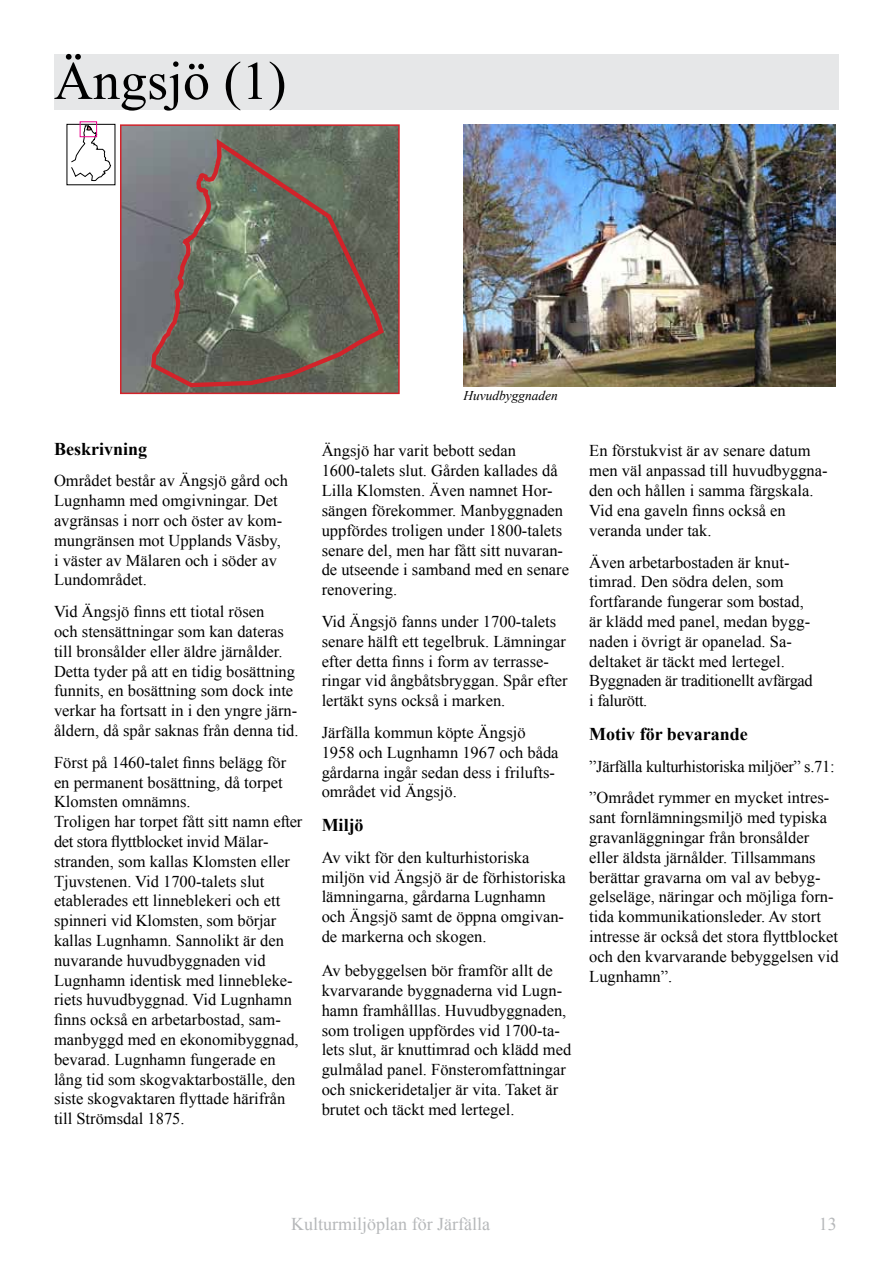
<style>
.page{position:relative;width:893px;height:1263px;background:#fff}
.page>*{position:absolute;margin:0;border:0;box-sizing:border-box;transform-origin:0 0}
.t1{font:54px "Times New Roman";color:#000}
.t2{font:700 18px "Times New Roman";color:#000}
.t3{font:18px "Times New Roman";color:#b6b8ba}
.t4{font:16.5px/19.8px "Times New Roman";color:#000}
.t5{font:16.5px/31.8px "Times New Roman";letter-spacing:-.02em;color:#000}
.t6{font:italic 13.35px "Times New Roman";color:#000}
</style>
<div class="page">
<div style="left:54px;top:54px;width:785px;height:55px;background:#e6e7e8"></div>
<svg style="left:71px;top:126px;width:40px;height:55px"></svg>
<div style="left:80px;top:122px;width:17px;height:15px;border:1px solid #ec008c"></div>
<img style="left:464px;top:124px;width:372px;height:263px">
<img style="left:123px;top:127px;width:274px;height:264px">
<div style="left:120px;top:124px;width:280px;height:270px;border:2px solid #d2232a"></div>
<svg style="left:149px;top:135px;width:237px;height:254px;background:#6f6e62"></svg>
<h1 class="t1" style="left:54px;top:45px;width:234px">Ängsjö (1)</h1>
<p class="t2" style="left:54px;top:436px;width:95px">Beskrivning</p>
<p class="t4" style="left:54px;top:471px;width:236px">Området består av Ängsjö gård och<br>Lugnhamn med omgivningar. Det avgränsas i norr och öster av kom&shy;mungränsen mot Upplands Väsby, i väster av Mälaren och i söder av<br>Lundområdet.</p>
<p class="t4" style="left:54px;top:601px;width:246px">Vid Ängsjö finns ett tiotal rösen<br>och stensättningar som kan dateras till bronsålder eller äldre järnålder.<br>Detta tyder på att en tidig bosättning funnits, en bosättning som dock inte verkar ha fortsatt in i den yngre järn&shy;åldern, då spår saknas från denna tid.</p>
<p class="t4" style="left:54px;top:752px;width:250px">Först på 1460-talet finns belägg för en permanent bosättning, då torpet Klomsten omnämns.<br>Troligen har torpet fått sitt namn efter det stora flyttblocket invid Mälar&shy;stranden, som kallas Klomsten eller Tjuvstenen. Vid 1700-talets slut etablerades ett linneblekeri och ett spinneri vid Klomsten, som börjar kallas Lugnhamn. Sannolikt är den nuvarande huvudbyggnaden vid Lugnhamn identisk med linnebleke&shy;riets huvudbyggnad. Vid Lugnhamn finns också en arbetarbostad, sam&shy;manbyggd med en ekonomibyggnad, bevarad. Lugnhamn fungerade en lång tid som skogvaktarboställe, den siste skogvaktaren flyttade härifrån till Strömsdal 1875.</p>
<p class="t6" style="left:464px;top:386px;width:96px">Huvudbyggnaden</p>
<p class="t4" style="left:322px;top:441px;width:249px">Ängsjö har varit bebott sedan<br>1600-talets slut. Gården kallades då<br>Lilla Klomsten. Även namnet Hor&shy;sängen förekommer. Manbyggnaden uppfördes troligen under 1800-talets senare del, men har fått sitt nuvaran&shy;de utseende i samband med en senare renovering.</p>
<p class="t4" style="left:322px;top:611px;width:248px">Vid Ängsjö fanns under 1700-talets senare hälft ett tegelbruk. Lämningar efter detta finns i form av terrasse&shy;ringar vid ångbåtsbryggan. Spår efter lertäkt syns också i marken.</p>
<p class="t4" style="left:322px;top:722px;width:238px">Järfälla kommun köpte Ängsjö<br>1958 och Lugnhamn 1967 och båda gårdarna ingår sedan dess i frilufts&shy;området vid Ängsjö.</p>
<p class="t2" style="left:322px;top:812px;width:43px">Miljö</p>
<p class="t4" style="left:322px;top:847px;width:246px">Av vikt för den kulturhistoriska miljön vid Ängsjö är de förhistoriska lämningarna, gårdarna Lugnhamn och Ängsjö samt de öppna omgivan&shy;de markerna och skogen.</p>
<p class="t4" style="left:322px;top:960px;width:251px">Av bebyggelsen bör framför allt de kvarvarande byggnaderna vid Lugn&shy;hamn framhålllas. Huvudbyggnaden, som troligen uppfördes vid 1700-ta&shy;lets slut, är knuttimrad och klädd med gulmålad panel. Fönsteromfattningar och snickeridetaljer är vita. Taket är brutet och täckt med lertegel.</p>
<p class="t4" style="left:589px;top:441px;width:240px">En förstukvist är av senare datum men väl anpassad till huvudbyggna&shy;den och hållen i samma färgskala.<br>Vid ena gaveln finns också en veranda under tak.</p>
<p class="t4" style="left:589px;top:552px;width:225px">Även arbetarbostaden är knut&shy;timrad. Den södra delen, som fortfarande fungerar som bostad, är klädd med panel, medan bygg&shy;naden i övrigt är opanelad. Sa&shy;deltaket är täckt med lertegel.<br>Byggnaden är traditionellt avfärgad i falurött.</p>
<p class="t2" style="left:589px;top:721px;width:160px">Motiv för bevarande</p>
<p class="t5" style="left:589px;top:750px;width:247px">”Järfälla kulturhistoriska miljöer” s.71: ”Området rymmer en mycket intres-</p>
<p class="t4" style="left:589px;top:807px;width:251px">sant fornlämningsmiljö med typiska gravanläggningar från bronsålder eller äldsta järnålder. Tillsammans berättar gravarna om val av bebyg&shy;gelseläge, näringar och möjliga forn&shy;tida kommunikationsleder. Av stort intresse är också det stora flyttblocket och den kvarvarande bebyggelsen vid Lugnhamn”.</p>
<p class="t3" style="left:291px;top:1211px;width:200px">Kulturmiljöplan för Järfälla</p>
<p class="t3" style="left:819px;top:1211px;width:19px">13</p>
</div>
